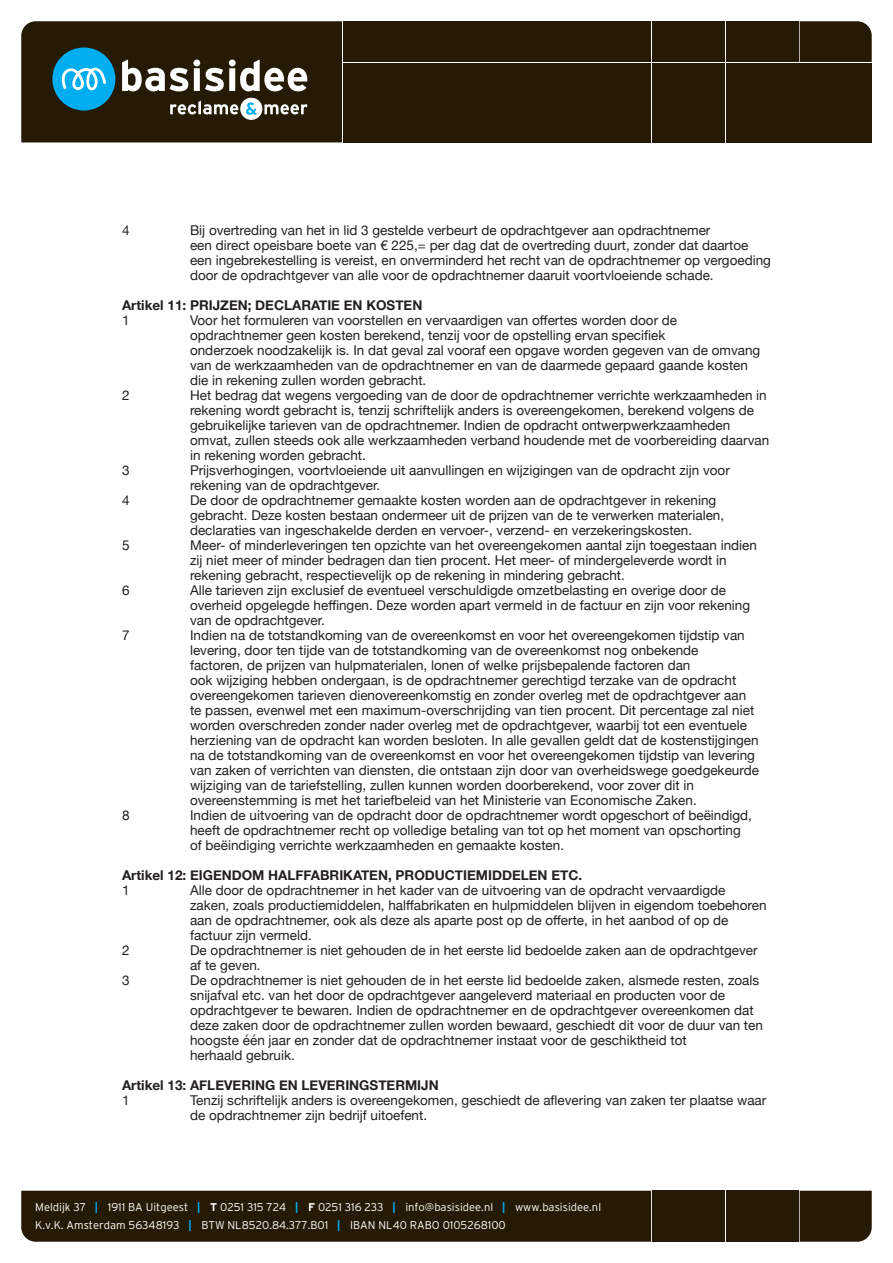
<style>
.page{position:relative;width:893px;height:1263px;background:#fff}
.page>*{position:absolute;margin:0;border:0;box-sizing:border-box;transform-origin:0 0}
.t1{font:13.5px/15px "Helvetica Neue";color:#231f20}
.t2{font:700 13.5px "Helvetica Neue";color:#231f20}
.t3{font:300 11.25px/18px "Interstate";color:#fff}
.s1{font-weight:700;color:#00aeef}
.s2{font-weight:700}
</style>
<div class="page">
<div style="left:652px;top:21px;width:73px;height:41px;background:#251a05"></div>
<div style="left:343px;top:21px;width:308px;height:41px;background:#251a05"></div>
<div style="left:343px;top:63px;width:308px;height:79px;background:#251a05"></div>
<div style="left:726px;top:21px;width:72px;height:41px;background:#251a05"></div>
<div style="left:652px;top:63px;width:73px;height:79px;background:#251a05"></div>
<svg style="left:800px;top:21px;width:72px;height:41px;background:#2a200b"></svg>
<div style="left:726px;top:63px;width:72px;height:79px;background:#251a05"></div>
<div style="left:800px;top:63px;width:72px;height:79px;background:#251a05"></div>
<svg style="left:21px;top:21px;width:321px;height:121px;background:#393c30"></svg>
<div style="left:652px;top:1191px;width:73px;height:51px;background:#251a05"></div>
<div style="left:726px;top:1191px;width:72px;height:51px;background:#251a05"></div>
<div style="left:800px;top:1191px;width:72px;height:51px;background:#251a05"></div>
<div style="left:21px;top:1191px;width:630px;height:51px;background:#251a05"></div>
<p class="t1" style="left:122px;top:223px;width:9px">4</p>
<p class="t1" style="left:190px;top:223px;width:582px">Bij overtreding van het in lid 3 gestelde verbeurt de opdrachtgever aan opdrachtnemer<br>een direct opeisbare boete van € 225,= per dag dat de overtreding duurt, zonder dat daartoe een ingebrekestelling is vereist, en onverminderd het recht van de opdrachtnemer op vergoeding door de opdrachtgever van alle voor de opdrachtnemer daaruit voortvloeiende schade.</p>
<p class="t2" style="left:122px;top:294px;width:302px">Artikel 11: PRIJZEN; DECLARATIE EN KOSTEN</p>
<p class="t1" style="left:122px;top:313px;width:9px">1</p>
<p class="t1" style="left:190px;top:313px;width:572px">Voor het formuleren van voorstellen en vervaardigen van offertes worden door de opdrachtnemer geen kosten berekend, tenzij voor de opstelling ervan specifiek<br>onderzoek noodzakelijk is. In dat geval zal vooraf een opgave worden gegeven van de omvang van de werkzaamheden van de opdrachtnemer en van de daarmede gepaard gaande kosten die in rekening zullen worden gebracht.</p>
<p class="t1" style="left:122px;top:388px;width:9px">2</p>
<p class="t1" style="left:190px;top:388px;width:581px">Het bedrag dat wegens vergoeding van de door de opdrachtnemer verrichte werkzaamheden in rekening wordt gebracht is, tenzij schriftelijk anders is overeengekomen, berekend volgens de gebruikelijke tarieven van de opdrachtnemer. Indien de opdracht ontwerpwerkzaamheden omvat, zullen steeds ook alle werkzaamheden verband houdende met de voorbereiding daarvan in rekening worden gebracht.</p>
<p class="t1" style="left:122px;top:463px;width:9px">3</p>
<p class="t1" style="left:190px;top:463px;width:541px">Prijsverhogingen, voortvloeiende uit aanvullingen en wijzigingen van de opdracht zijn voor rekening van de opdrachtgever.</p>
<p class="t1" style="left:122px;top:493px;width:9px">4</p>
<p class="t1" style="left:190px;top:493px;width:536px">De door de opdrachtnemer gemaakte kosten worden aan de opdrachtgever in rekening gebracht. Deze kosten bestaan ondermeer uit de prijzen van de te verwerken materialen, declaraties van ingeschakelde derden en vervoer-, verzend- en verzekeringskosten.</p>
<p class="t1" style="left:122px;top:538px;width:9px">5</p>
<p class="t1" style="left:190px;top:538px;width:568px">Meer- of minderleveringen ten opzichte van het overeengekomen aantal zijn toegestaan indien zij niet meer of minder bedragen dan tien procent. Het meer- of mindergeleverde wordt in rekening gebracht, respectievelijk op de rekening in mindering gebracht.</p>
<p class="t1" style="left:122px;top:583px;width:9px">6</p>
<p class="t1" style="left:190px;top:583px;width:562px">Alle tarieven zijn exclusief de eventueel verschuldigde omzetbelasting en overige door de overheid opgelegde heffingen. Deze worden apart vermeld in de factuur en zijn voor rekening van de opdrachtgever.</p>
<p class="t1" style="left:122px;top:628px;width:9px">7</p>
<p class="t1" style="left:190px;top:628px;width:570px">Indien na de totstandkoming van de overeenkomst en voor het overeengekomen tijdstip van levering, door ten tijde van de totstandkoming van de overeenkomst nog onbekende<br>factoren, de prijzen van hulpmaterialen, lonen of welke prijsbepalende factoren dan<br>ook wijziging hebben ondergaan, is de opdrachtnemer gerechtigd terzake van de opdracht overeengekomen tarieven dienovereenkomstig en zonder overleg met de opdrachtgever aan te passen, evenwel met een maximum-overschrijding van tien procent. Dit percentage zal niet worden overschreden zonder nader overleg met de opdrachtgever, waarbij tot een eventuele herziening van de opdracht kan worden besloten. In alle gevallen geldt dat de kostenstijgingen na de totstandkoming van de overeenkomst en voor het overeengekomen tijdstip van levering van zaken of verrichten van diensten, die ontstaan zijn door van overheidswege goedgekeurde wijziging van de tariefstelling, zullen kunnen worden doorberekend, voor zover dit in overeenstemming is met het tariefbeleid van het Ministerie van Economische Zaken.</p>
<p class="t1" style="left:122px;top:808px;width:9px">8</p>
<p class="t1" style="left:190px;top:808px;width:563px">Indien de uitvoering van de opdracht door de opdrachtnemer wordt opgeschort of beëindigd, heeft de opdrachtnemer recht op volledige betaling van tot op het moment van opschorting of beëindiging verrichte werkzaamheden en gemaakte kosten.</p>
<p class="t2" style="left:122px;top:864px;width:462px">Artikel 12: EIGENDOM HALFFABRIKATEN, PRODUCTIEMIDDELEN ETC.</p>
<p class="t1" style="left:122px;top:883px;width:9px">1</p>
<p class="t1" style="left:190px;top:883px;width:578px">Alle door de opdrachtnemer in het kader van de uitvoering van de opdracht vervaardigde zaken, zoals productiemiddelen, halffabrikaten en hulpmiddelen blijven in eigendom toebehoren aan de opdrachtnemer, ook als deze als aparte post op de offerte, in het aanbod of op de factuur zijn vermeld.</p>
<p class="t1" style="left:122px;top:943px;width:9px">2</p>
<p class="t1" style="left:190px;top:943px;width:569px">De opdrachtnemer is niet gehouden de in het eerste lid bedoelde zaken aan de opdrachtgever af te geven.</p>
<p class="t1" style="left:122px;top:973px;width:9px">3</p>
<p class="t1" style="left:190px;top:973px;width:574px">De opdrachtnemer is niet gehouden de in het eerste lid bedoelde zaken, alsmede resten, zoals snijafval etc. van het door de opdrachtgever aangeleverd materiaal en producten voor de opdrachtgever te bewaren. Indien de opdrachtnemer en de opdrachtgever overeenkomen dat deze zaken door de opdrachtnemer zullen worden bewaard, geschiedt dit voor de duur van ten hoogste één jaar en zonder dat de opdrachtnemer instaat voor de geschiktheid tot<br>herhaald gebruik.</p>
<p class="t2" style="left:122px;top:1074px;width:318px">Artikel 13: AFLEVERING EN LEVERINGSTERMIJN</p>
<p class="t1" style="left:122px;top:1093px;width:9px">1</p>
<p class="t1" style="left:190px;top:1093px;width:578px">Tenzij schriftelijk anders is overeengekomen, geschiedt de aflevering van zaken ter plaatse waar de opdrachtnemer zijn bedrijf uitoefent.</p>
<p class="t3" style="left:35px;top:1197px;width:567px">Meldijk 37 <span class="s1">|</span> 1911 BA Uitgeest <span class="s1">|</span> <span class="s2">T</span> 0251 315 724 <span class="s1">|</span> <span class="s2">F</span> 0251 316 233 <span class="s1">|</span> info@basisidee.nl <span class="s1">|</span> www.basisidee.nl<br>K.v.K. Amsterdam 56348193 <span class="s1">|</span> BTW NL8520.84.377.B01 <span class="s1">|</span> IBAN NL40 RABO 0105268100</p>
</div>
